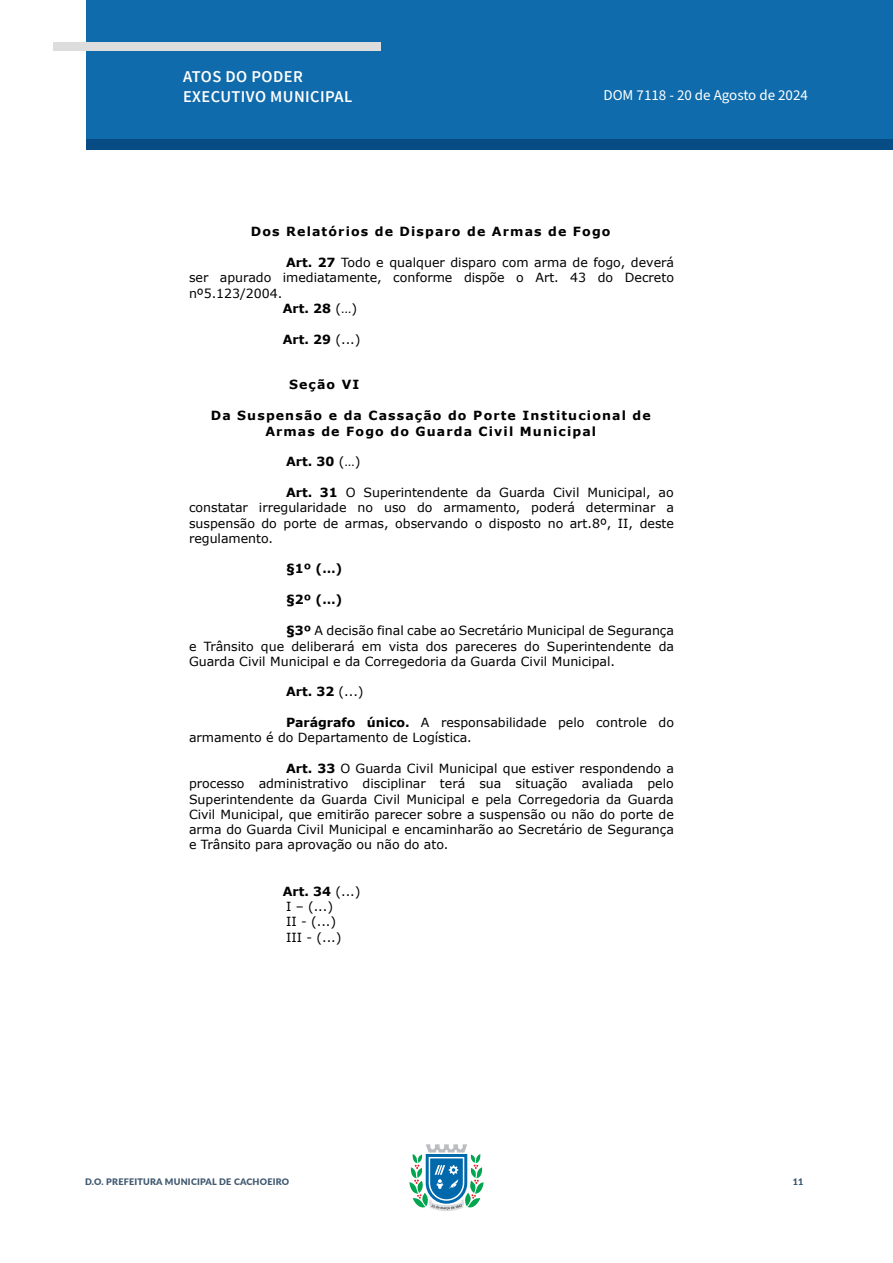
<style>
.page{position:relative;width:893px;height:1263px;background:#fff}
.page>*{position:absolute;margin:0;border:0;box-sizing:border-box;transform-origin:0 0}
.t1{font:600 16.5px/19.8px "Source Sans Pro";letter-spacing:.025em;color:#fff}
.t2{font:15px "Source Sans Pro";color:#fff}
.t3{font:12.6px/15.3px "Verdana";letter-spacing:-.005em;color:#000;text-align:justify}
.t4{font:700 12.6px/15.1px "Verdana";letter-spacing:.085em;color:#000;text-align:center}
.t5{font:900 9px "Lato";letter-spacing:.025em;color:#405970}
.s1{font-weight:700}
.s2{font-weight:400}
</style>
<div class="page">
<svg style="left:409px;top:1144px;width:75px;height:67px"></svg>
<div style="left:86px;top:0;width:807px;height:140px;background:#0f6bab"></div>
<div style="left:87px;top:140px;width:806px;height:10px;background:#084c86"></div>
<div style="left:53px;top:42px;width:328px;height:9px;background:#ddd"></div>
<hr style="left:0;top:0;width:1px;height:140px;background:#0f6bab">
<h1 class="t1" style="left:183px;top:67px;width:171px">ATOS DO PODER<br>EXECUTIVO MUNICIPAL</h1>
<p class="t2" style="left:603px;top:85px;width:206px">DOM 7118 - 20 de Agosto de 2024</p>
<p class="t4" style="left:251px;top:224px;width:361px">Dos Relatórios de Disparo de Armas de Fogo</p>
<p class="t3" style="left:286px;top:255px;width:390px"><span class="s1">Art. 27</span> Todo e qualquer disparo com arma de fogo, deverá</p>
<p class="t3" style="left:189px;top:270px;width:486px">ser apurado imediatamente, conforme dispõe o Art. 43 do Decreto</p>
<p class="t3" style="left:189px;top:285px;width:95px">nº5.123/2004.</p>
<p class="t4" style="left:283px;top:300px;width:76px">Art. 28 <span class="s2">(…)</span></p>
<p class="t4" style="left:283px;top:331px;width:79px">Art. 29 <span class="s2">(...)</span></p>
<p class="t4" style="left:289px;top:377px;width:72px">Seção VI</p>
<p class="t4" style="left:211px;top:408px;width:441px">Da Suspensão e da Cassação do Porte Institucional de<br>Armas de Fogo do Guarda Civil Municipal</p>
<p class="t4" style="left:286px;top:454px;width:76px">Art. 30 <span class="s2">(…)</span></p>
<p class="t3" style="left:189px;top:485px;width:486px;text-indent:97px"><span class="s1">Art. 31</span> O Superintendente da Guarda Civil Municipal, ao constatar irregularidade no uso do armamento, poderá determinar a suspensão do porte de armas, observando o disposto no art.8º, II, deste regulamento.</p>
<p class="t4" style="left:286px;top:561px;width:58px">§1º (…)</p>
<p class="t4" style="left:286px;top:592px;width:58px">§2º (…)</p>
<p class="t3" style="left:189px;top:623px;width:487px;text-indent:97px"><span class="s1">§3º</span> A decisão final cabe ao Secretário Municipal de Segurança e Trânsito que deliberará em vista dos pareceres do Superintendente da Guarda Civil Municipal e da Corregedoria da Guarda Civil Municipal.</p>
<p class="t4" style="left:286px;top:684px;width:79px">Art. 32 <span class="s2">(...)</span></p>
<p class="t3" style="left:189px;top:714px;width:486px;text-indent:97px"><span class="s1">Parágrafo único.</span> A responsabilidade pelo controle do armamento é do Departamento de Logística.</p>
<p class="t3" style="left:189px;top:761px;width:487px;text-indent:97px"><span class="s1">Art. 33</span> O Guarda Civil Municipal que estiver respondendo a processo administrativo disciplinar terá sua situação avaliada pelo Superintendente da Guarda Civil Municipal e pela Corregedoria da Guarda Civil Municipal, que emitirão parecer sobre a suspensão ou não do porte de arma do Guarda Civil Municipal e encaminharão ao Secretário de Segurança e Trânsito para aprovação ou não do ato.</p>
<p class="t3" style="left:283px;top:884px;width:79px;text-align:left"><span class="s1">Art. 34</span> (...)<br>I – (...)<br>II - (...)<br>III - (...)</p>
<p class="t5" style="left:85px;top:1175px;width:206px">D.O. PREFEITURA MUNICIPAL DE CACHOEIRO</p>
<p class="t5" style="left:793px;top:1175px;width:12px">11</p>
</div>
